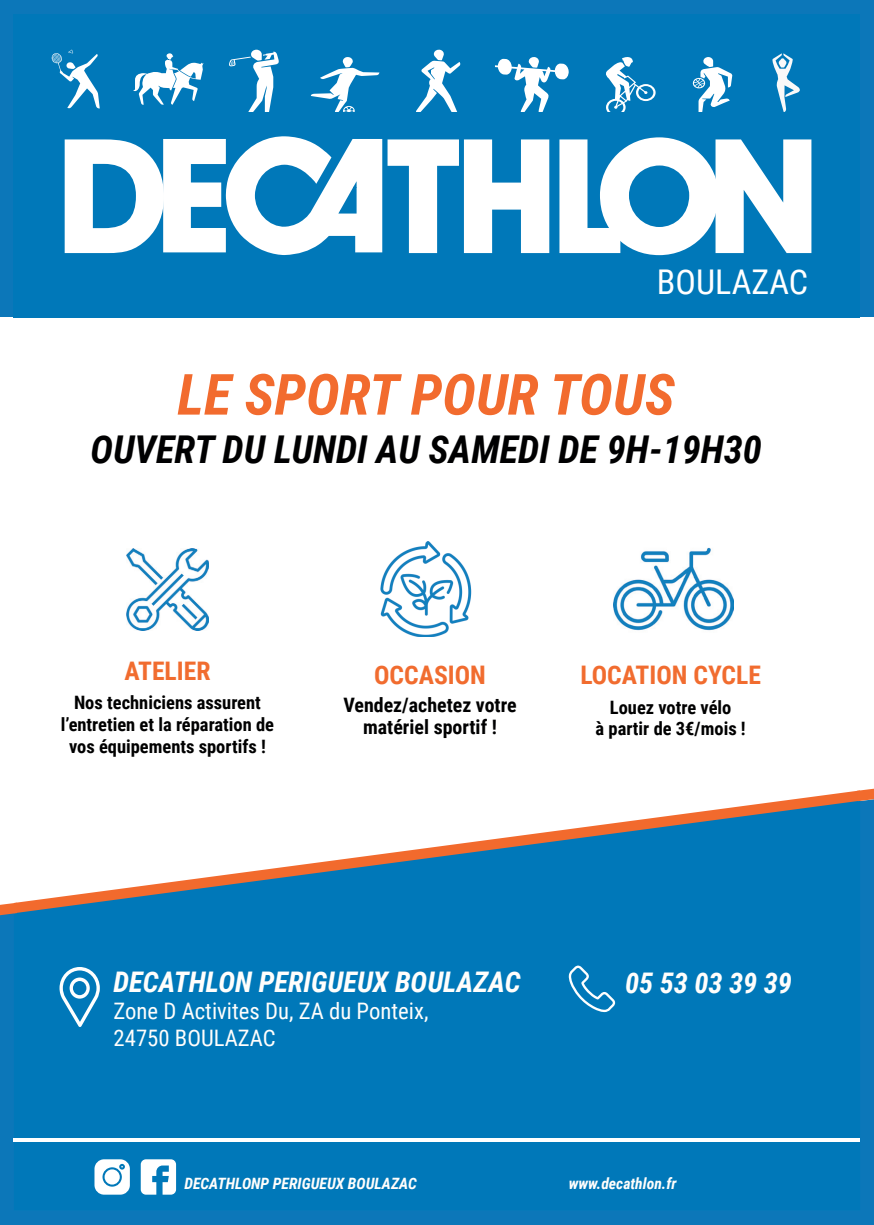
<style>
.page{position:relative;width:874px;height:1225px;background:#fff}
.page>*{position:absolute;margin:0;border:0;box-sizing:border-box;transform-origin:0 0}
.t1{font:italic 700 56.8px "Roboto Condensed";color:#f26b2e}
.t2{font:italic 700 38.4px "Roboto Condensed";color:#000001}
.t3{font:34px "Roboto Condensed";color:#fff}
.t4{font:italic 700 28.4px "Roboto Condensed";color:#fffefc}
.t5{font:700 25.6px "Roboto Condensed";color:#f16c2f}
.t6{font:22.8px/27.2px "Roboto Condensed";color:#fffefc}
.t7{font:700 19.8px/21.2px "Roboto Condensed";color:#000001;text-align:center}
.t8{font:700 18.4px/22.2px "Roboto Condensed";color:#000001;text-align:center}
.t9{font:italic 700 15.6px "Roboto Condensed";color:#fffefc}
</style>
<div class="page">
<div style="left:0;top:911px;width:873px;height:314px;background:#0c77b9"></div>
<div style="left:0;top:0;width:873px;height:316px;background:#0c77b9"></div>
<div style="left:14px;top:913px;width:845px;height:297px;background:#0078b9"></div>
<svg style="left:17px;top:796px;width:795px;height:117px"></svg>
<svg style="left:94px;top:1159px;width:36px;height:35px"></svg>
<svg style="left:59px;top:967px;width:41px;height:60px"></svg>
<svg style="left:141px;top:1159px;width:35px;height:35px"></svg>
<svg style="left:568px;top:965px;width:47px;height:47px"></svg>
<div style="left:14px;top:15px;width:845px;height:303px;background:#0078b9"></div>
<svg style="left:52px;top:50px;width:48px;height:59px"></svg>
<svg style="left:133px;top:53px;width:70px;height:52px"></svg>
<svg style="left:229px;top:50px;width:50px;height:62px"></svg>
<svg style="left:311px;top:57px;width:68px;height:55px"></svg>
<svg style="left:416px;top:49px;width:45px;height:63px"></svg>
<svg style="left:495px;top:57px;width:73px;height:55px"></svg>
<svg style="left:606px;top:57px;width:49px;height:55px"></svg>
<svg style="left:692px;top:57px;width:40px;height:55px"></svg>
<svg style="left:772px;top:53px;width:28px;height:59px"></svg>
<hr style="left:14px;top:1138px;width:845px;height:3px;background:#fff">
<svg style="left:559px;top:137px;width:252px;height:118px"></svg>
<svg style="left:65px;top:136px;width:484px;height:119px"></svg>
<img style="left:380px;top:542px;width:92px;height:95px">
<img style="left:127px;top:548px;width:81px;height:82px">
<img style="left:613px;top:547px;width:119px;height:84px">
<svg style="left:0;top:902px;width:17px;height:13px"></svg>
<svg style="left:812px;top:788px;width:61px;height:337px"></svg>
<h3 class="t3" style="left:656px;top:258px;width:153px">BOULAZAC</h3>
<h1 class="t1" style="left:177px;top:354px;width:498px">LE SPORT POUR TOUS</h1>
<h2 class="t2" style="left:90px;top:422px;width:672px">OUVERT DU LUNDI AU SAMEDI DE 9H-19H30</h2>
<h3 class="t5" style="left:124px;top:653px;width:88px">ATELIER</h3>
<p class="t8" style="left:61px;top:690px;width:215px">Nos techniciens assurent l’entretien et la réparation de vos équipements sportifs !</p>
<h3 class="t5" style="left:374px;top:657px;width:113px">OCCASION</h3>
<p class="t7" style="left:343px;top:694px;width:175px">Vendez/achetez votre matériel sportif !</p>
<h3 class="t5" style="left:580px;top:657px;width:182px">LOCATION CYCLE</h3>
<p class="t8" style="left:595px;top:696px;width:152px;line-height:21.4px">Louez votre vélo<br>à partir de 3€/mois !</p>
<h3 class="t4" style="left:113px;top:961px;width:408px">DECATHLON PERIGUEUX BOULAZAC</h3>
<p class="t6" style="left:113px;top:996px;width:316px">Zone D Activites Du, ZA du Ponteix,<br>24750 BOULAZAC</p>
<h3 class="t4" style="left:624px;top:963px;width:168px">05 53 03 39 39</h3>
<p class="t9" style="left:184px;top:1172px;width:234px">DECATHLONP PERIGUEUX BOULAZAC</p>
<p class="t9" style="left:568px;top:1172px;width:109px">www.decathlon.fr</p>
</div>
